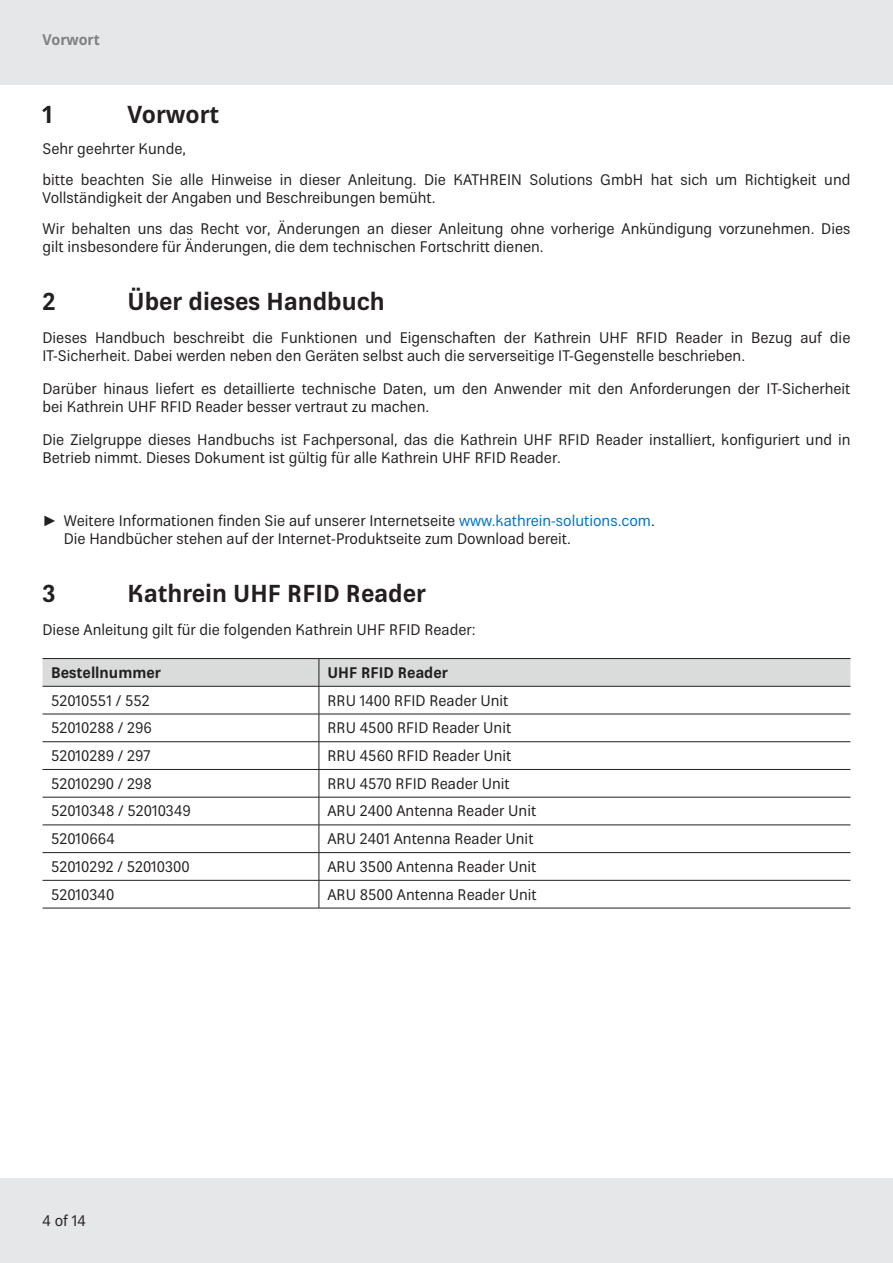
<style>
.page{position:relative;width:893px;height:1263px;background:#fff}
.page>*{position:absolute;margin:0;border:0;box-sizing:border-box;transform-origin:0 0}
.t1{font:700 24px "Kathrein 75";color:#231f20}
.t2{font:15px/18px "Kathrein 55";color:#231f20}
.t3{font:700 15px "Kathrein 75";color:#231f20}
.t4{font:700 15px "Kathrein 75";color:#7c8084}
.s1{font-family:"Arial"}
.s2{color:#0072bc}
</style>
<div class="page">
<div style="left:0;top:0;width:893px;height:85px;background:#e6e7e9"></div>
<div style="left:0;top:1178px;width:893px;height:85px;background:#e6e7e9"></div>
<svg style="left:43px;top:658px;width:807px;height:250px"></svg>
<hr style="left:43px;top:852px;width:276px;height:1px;background:#231f20">
<hr style="left:43px;top:880px;width:276px;height:1px;background:#231f20">
<hr style="left:43px;top:908px;width:276px;height:1px;background:#231f20">
<hr style="left:319px;top:852px;width:531px;height:1px;background:#231f20">
<hr style="left:319px;top:880px;width:531px;height:1px;background:#231f20">
<hr style="left:319px;top:908px;width:531px;height:1px;background:#231f20">
<p class="t4" style="left:43px;top:31px;width:59px">Vorwort</p>
<h1 class="t1" style="left:43px;top:101px;width:12px">1</h1>
<h1 class="t1" style="left:128px;top:101px;width:93px">Vorwort</h1>
<p class="t2" style="left:43px;top:134px;width:809px;line-height:30.8px">Sehr geehrter Kunde,<br>bitte beachten Sie alle Hinweise in dieser Anleitung. Die KATHREIN Solutions GmbH hat sich um Richtigkeit und</p>
<p class="t2" style="left:43px;top:183px;width:809px;line-height:30.8px">Vollständigkeit der Angaben und Beschreibungen bemüht.<br>Wir behalten uns das Recht vor, Änderungen an dieser Anleitung ohne vorherige Ankündigung vorzunehmen. Dies</p>
<p class="t2" style="left:43px;top:238px;width:503px">gilt insbesondere für Änderungen, die dem technischen Fortschritt dienen.</p>
<h1 class="t1" style="left:43px;top:288px;width:15px">2</h1>
<h1 class="t1" style="left:128px;top:288px;width:259px">Über dieses Handbuch</h1>
<p class="t2" style="left:43px;top:329px;width:809px">Dieses Handbuch beschreibt die Funktionen und Eigenschaften der Kathrein UHF RFID Reader in Bezug auf die<br>IT-Sicherheit. Dabei werden neben den Geräten selbst auch die serverseitige IT-Gegenstelle beschrieben.</p>
<p class="t2" style="left:43px;top:380px;width:809px">Darüber hinaus liefert es detaillierte technische Daten, um den Anwender mit den Anforderungen der IT-Sicherheit bei Kathrein UHF RFID Reader besser vertraut zu machen.</p>
<p class="t2" style="left:43px;top:431px;width:809px">Die Zielgruppe dieses Handbuchs ist Fachpersonal, das die Kathrein UHF RFID Reader installiert, konfiguriert und in<br>Betrieb nimmt. Dieses Dokument ist gültig für alle Kathrein UHF RFID Reader.</p>
<p class="t2" style="left:64px;top:512px;width:592px;text-indent:-21px"><span class="s1">►</span> Weitere Informationen finden Sie auf unserer Internetseite <span class="s2">www.kathrein-solutions.com</span>.<br>Die Handbücher stehen auf der Internet-Produktseite zum Download bereit.</p>
<h1 class="t1" style="left:43px;top:580px;width:15px">3</h1>
<h1 class="t1" style="left:128px;top:580px;width:300px">Kathrein UHF RFID Reader</h1>
<p class="t2" style="left:43px;top:621px;width:435px">Diese Anleitung gilt für die folgenden Kathrein UHF RFID Reader:</p>
<p class="t3" style="left:51px;top:664px;width:111px">Bestellnummer</p>
<p class="t3" style="left:327px;top:664px;width:122px">UHF RFID Reader</p>
<p class="t2" style="left:51px;top:691px;width:100px">52010551 / 552</p>
<p class="t2" style="left:327px;top:691px;width:183px">RRU 1400 RFID Reader Unit</p>
<p class="t2" style="left:51px;top:719px;width:102px">52010288 / 296</p>
<p class="t2" style="left:327px;top:719px;width:185px">RRU 4500 RFID Reader Unit</p>
<p class="t2" style="left:51px;top:747px;width:101px">52010289 / 297</p>
<p class="t2" style="left:327px;top:747px;width:186px">RRU 4560 RFID Reader Unit</p>
<p class="t2" style="left:51px;top:775px;width:102px">52010290 / 298</p>
<p class="t2" style="left:327px;top:775px;width:184px">RRU 4570 RFID Reader Unit</p>
<p class="t2" style="left:51px;top:802px;width:142px">52010348 / 52010349</p>
<p class="t2" style="left:327px;top:802px;width:210px">ARU 2400 Antenna Reader Unit</p>
<p class="t2" style="left:51px;top:830px;width:65px">52010664</p>
<p class="t2" style="left:327px;top:830px;width:208px">ARU 2401 Antenna Reader Unit</p>
<p class="t2" style="left:51px;top:858px;width:140px">52010292 / 52010300</p>
<p class="t2" style="left:327px;top:858px;width:210px">ARU 3500 Antenna Reader Unit</p>
<p class="t2" style="left:51px;top:886px;width:65px">52010340</p>
<p class="t2" style="left:327px;top:886px;width:211px">ARU 8500 Antenna Reader Unit</p>
<p class="t2" style="left:43px;top:1212px;width:45px">4 of 14</p>
</div>
